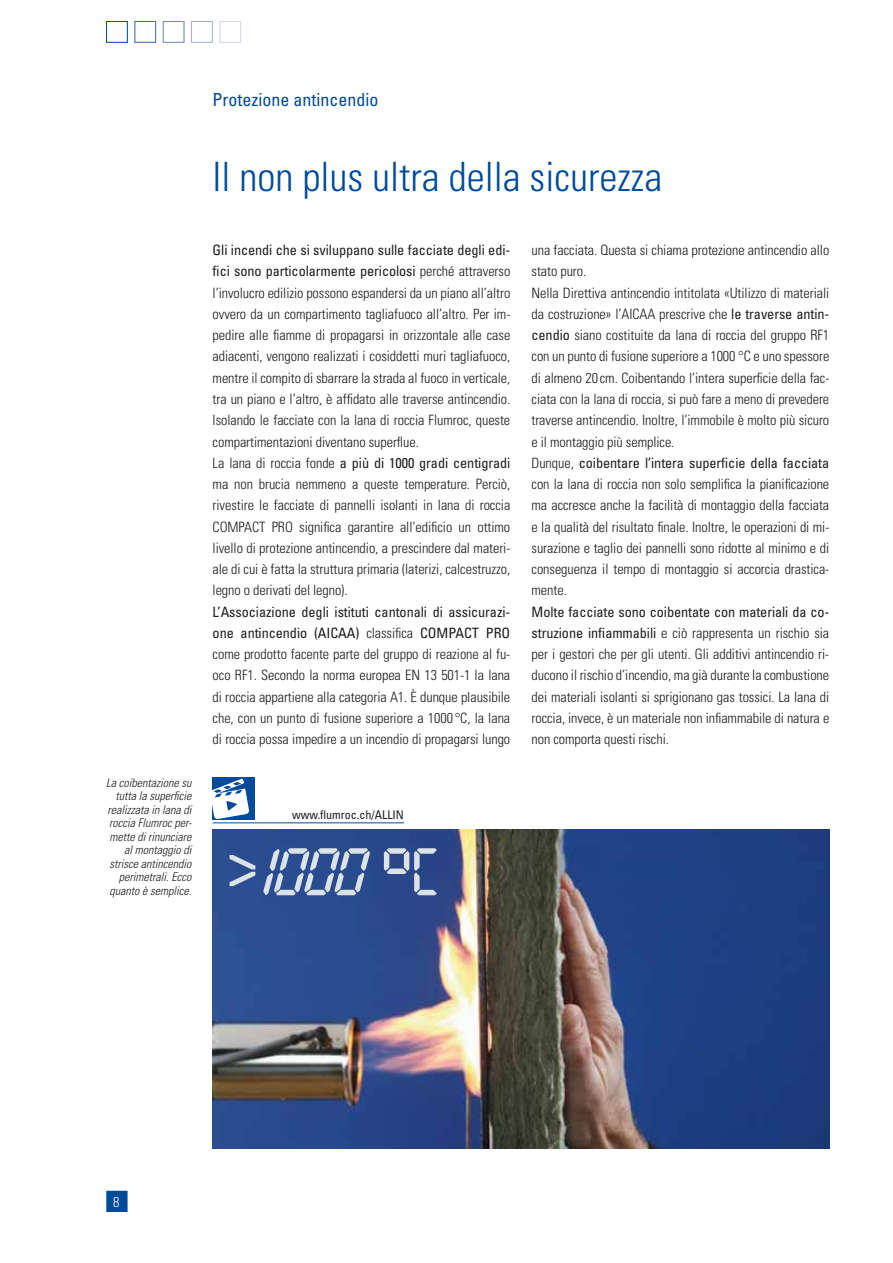
<style>
.page{position:relative;width:893px;height:1263px;background:#fff}
.page>*{position:absolute;margin:0;border:0;box-sizing:border-box;transform-origin:0 0}
.t1{font:300 condensed 40.5px "Univers";color:#004a9a}
.t2{font:condensed 18px "Univers";color:#004a9a}
.t3{font:300 condensed 14.25px/21.3px "Univers";letter-spacing:-.005em;color:#1d1d1b}
.t4{font:300 condensed 14.25px "Univers";color:#fff}
.t5{font:italic 300 condensed 12px/13.5px "Univers";color:#1d1d1b;text-align:right}
.t6{font:condensed 12px "Univers";color:#1d1d1b}
.s1{font-weight:400}
</style>
<div class="page">
<div style="left:107px;top:1191px;width:20px;height:20px;background:#004a9a"></div>
<div style="left:106px;top:1191px;width:22px;height:21px;border:2px solid #004a9a"></div>
<div style="left:220px;top:21px;width:21px;height:22px;border:1px solid #d2d6ed"></div>
<div style="left:191px;top:21px;width:22px;height:22px;border:1px solid #a4aed8"></div>
<div style="left:163px;top:21px;width:21px;height:22px;border:1px solid #7588c2"></div>
<div style="left:135px;top:21px;width:21px;height:22px;border:1px solid #4366ad"></div>
<div style="left:106px;top:21px;width:22px;height:22px;border:1px solid #004a9a"></div>
<img style="left:213px;top:829px;width:616px;height:319px">
<svg style="left:263px;top:848px;width:174px;height:47px;background:#6179a8"></svg>
<svg style="left:230px;top:855px;width:25px;height:31px"></svg>
<hr style="left:213px;top:823px;width:191px;height:1px;background:#004a9a">
<div style="left:213px;top:777px;width:42px;height:42px;background:#004a9a"></div>
<svg style="left:213px;top:779px;width:36px;height:40px"></svg>
<p class="t2" style="left:213px;top:93px;width:167px">Protezione antincendio</p>
<p class="t5" style="left:106px;top:777px;width:87px">La coibentazione su tutta la superficie realizzata in lana di roccia Flumroc per&shy;mette di rinunciare al montaggio di strisce antincendio perimetrali. Ecco quanto è semplice.</p>
<h1 class="t1" style="left:213px;top:162px;width:451px">Il non plus ultra della sicurezza</h1>
<p class="t3" style="left:213px;top:241px;width:299px"><span class="s1">Gli incendi che si sviluppano sulle facciate degli edi&shy;fici sono particolarmente pericolosi</span> perché attraverso l’involucro edilizio possono espandersi da un piano all’altro ovvero da un compartimento tagliafuoco all’altro. Per im&shy;pedire alle fiamme di propagarsi in orizzontale alle case adiacenti, vengono realizzati i cosiddetti muri tagliafuoco, mentre il compito di sbarrare la strada al fuoco in verticale, tra un piano e l’altro, è affidato alle traverse antincendio.<br>Isolando le facciate con la lana di roccia Flumroc, queste compartimentazioni diventano superflue.<br>La lana di roccia fonde <span class="s1">a più di 1000 gradi centigradi </span>ma non brucia nemmeno a queste temperature. Perciò, rivestire le facciate di pannelli isolanti in lana di roccia COMPACT PRO significa garantire all’edificio un ottimo livello di protezione antincendio, a prescindere dal materi&shy;ale di cui è fatta la struttura primaria (laterizi, calcestruzzo, legno o derivati del legno).</p>
<p class="t3" style="left:213px;top:602px;width:299px;text-align:justify"><span class="s1">L’Associazione degli istituti cantonali di assicurazi&shy;one antincendio (AICAA)</span> classifica <span class="s1">COMPACT PRO </span>come prodotto facente parte del gruppo di reazione al fu&shy;oco RF1. Secondo la norma europea EN 13 501-1 la lana di roccia appartiene alla categoria A1. È dunque plausibile che, con un punto di fusione superiore a 1000 °C, la lana di roccia possa impedire a un incendio di propagarsi lungo</p>
<p class="t3" style="left:531px;top:241px;width:299px">una facciata. Questa si chiama protezione antincendio allo stato puro.<br>Nella Direttiva antincendio intitolata «Utilizzo di materiali da costruzione» l’AICAA prescrive che <span class="s1">le traverse antin&shy;cendio</span> siano costituite da lana di roccia del gruppo RF1 con un punto di fusione superiore a 1000 °C e uno spessore di almeno 20 cm. Coibentando l’intera superficie della fac&shy;ciata con la lana di roccia, si può fare a meno di prevedere traverse antincendio. Inoltre, l’immobile è molto più sicuro e il montaggio più semplice.<br>Dunque, <span class="s1">coibentare l’intera superficie della facciata </span>con la lana di roccia non solo semplifica la pianificazione ma accresce anche la facilità di montaggio della facciata e la qualità del risultato finale. Inoltre, le operazioni di mi&shy;surazione e taglio dei pannelli sono ridotte al minimo e di conseguenza il tempo di montaggio si accorcia drastica&shy;mente.</p>
<p class="t3" style="left:531px;top:602px;width:299px;text-align:justify"><span class="s1">Molte facciate sono coibentate con materiali da co&shy;struzione infiammabili</span> e ciò rappresenta un rischio sia per i gestori che per gli utenti. Gli additivi antincendio ri&shy;ducono il rischio d’incendio, ma già durante la combustione dei materiali isolanti si sprigionano gas tossici. La lana di roccia, invece, è un materiale non infiammabile di natura e non comporta questi rischi.</p>
<p class="t6" style="left:292px;top:811px;width:113px">www.flumroc.ch/ALLIN</p>
<p class="t4" style="left:113px;top:1197px;width:8px">8</p>
</div>
